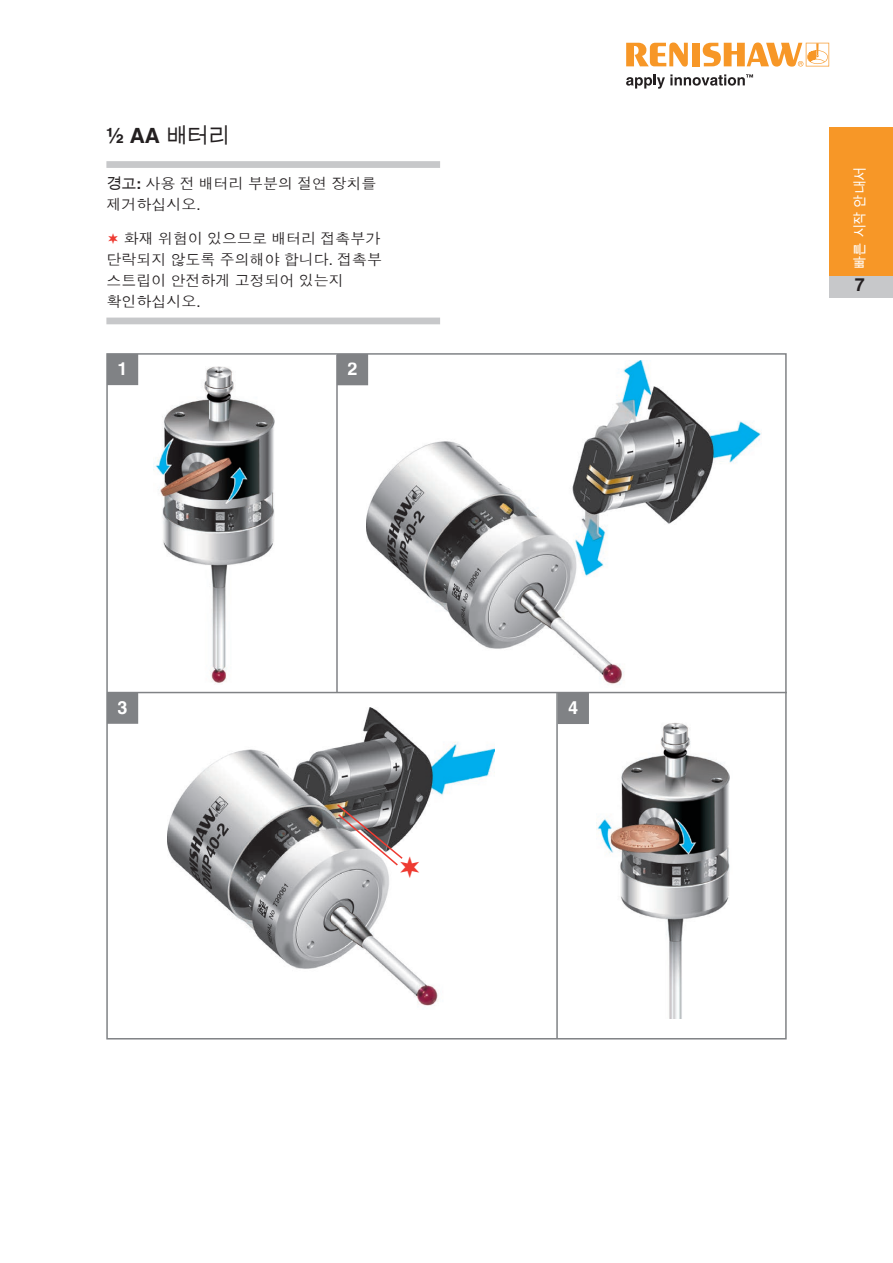
<style>
.page{position:relative;width:893px;height:1263px;background:#fff}
.page>*{position:absolute;margin:0;border:0;box-sizing:border-box;transform-origin:0 0}
.Heading_1{font:700 21px "Helvetica LT Pro";color:#231f20}
.Figure_Steps{font:700 18px "Helvetica LT Pro";color:#fff}
.t1{font:700 18px "Helvetica LT Pro";color:#231f20}
.Multiple_notes_last{font:15px/21px "Dotum Che";color:#231f20}
.Multiple_notes_first{font:15px/21px "Dotum Che";color:#231f20}
.t2{font:13.5px "Arial Unicode MS";color:#fff}
.s1{font-family:"Arial Unicode MS";font-weight:400}
.s2{font-family:"Arial Unicode MS"}
.s3{font-family:"Helvetica LT Pro";font-weight:700}
.s4{font-family:"Helvetica LT Pro"}
</style>
<div class="page">
<svg style="left:626px;top:43px;width:62px;height:24px"></svg>
<div style="left:692px;top:43px;width:8px;height:23px;background:#f79727"></div>
<svg style="left:703px;top:43px;width:126px;height:24px"></svg>
<svg style="left:626px;top:74px;width:127px;height:15px"></svg>
<div style="left:829px;top:128px;width:64px;height:148px;background:#f79727"></div>
<div style="left:829px;top:276px;width:64px;height:22px;background:#c7c8ca"></div>
<img style="left:366px;top:360px;width:396px;height:325px">
<img style="left:155px;top:366px;width:120px;height:317px">
<img style="left:596px;top:723px;width:134px;height:295px">
<img style="left:167px;top:707px;width:328px;height:299px">
<div style="left:107px;top:354px;width:31px;height:31px;background:#808285"></div>
<div style="left:558px;top:693px;width:31px;height:31px;background:#808285"></div>
<div style="left:337px;top:354px;width:31px;height:31px;background:#808285"></div>
<div style="left:107px;top:692px;width:31px;height:32px;background:#808285"></div>
<hr style="left:107px;top:692px;width:680px;height:1px;background:#808285">
<hr style="left:336px;top:355px;width:2px;height:338px;background:#808285">
<hr style="left:556px;top:692px;width:2px;height:347px;background:#808285">
<div style="left:106px;top:161px;width:334px;height:7px;background:#c7c8ca"></div>
<div style="left:106px;top:318px;width:334px;height:6px;background:#c7c8ca"></div>
<svg style="left:336px;top:803px;width:83px;height:75px"></svg>
<p class="Heading_1" style="left:106px;top:122px;width:124px">½ AA <span class="s1">배터리</span></p>
<p class="Multiple_notes_first" style="left:106px;top:173px;width:272px"><span class="s2">경고</span><span class="s3">:</span> 사용 전 배터리 부분의 절연 장치를 제거하십시오<span class="s4">.</span></p>
<p class="Multiple_notes_last" style="left:106px;top:228px;width:277px;text-indent:18px">화재 위험이 있으므로 배터리 접촉부가 단락되지 않도록 주의해야 합니다<span class="s4">.</span> 접촉부 스트립이 안전하게 고정되어 있는지 확인하십시오<span class="s4">.</span></p>
<p class="Figure_Steps" style="left:118px;top:358px;width:12px">1</p>
<p class="Figure_Steps" style="left:118px;top:696px;width:12px">3</p>
<p class="Figure_Steps" style="left:347px;top:358px;width:12px">2</p>
<p class="Figure_Steps" style="left:568px;top:697px;width:12px">4</p>
<p class="t2" style="left:850px;top:269px;width:104px;rotate:-90deg">빠른 시작 안내서</p>
<p class="t1" style="left:855px;top:274px;width:12px">7</p>
</div>
